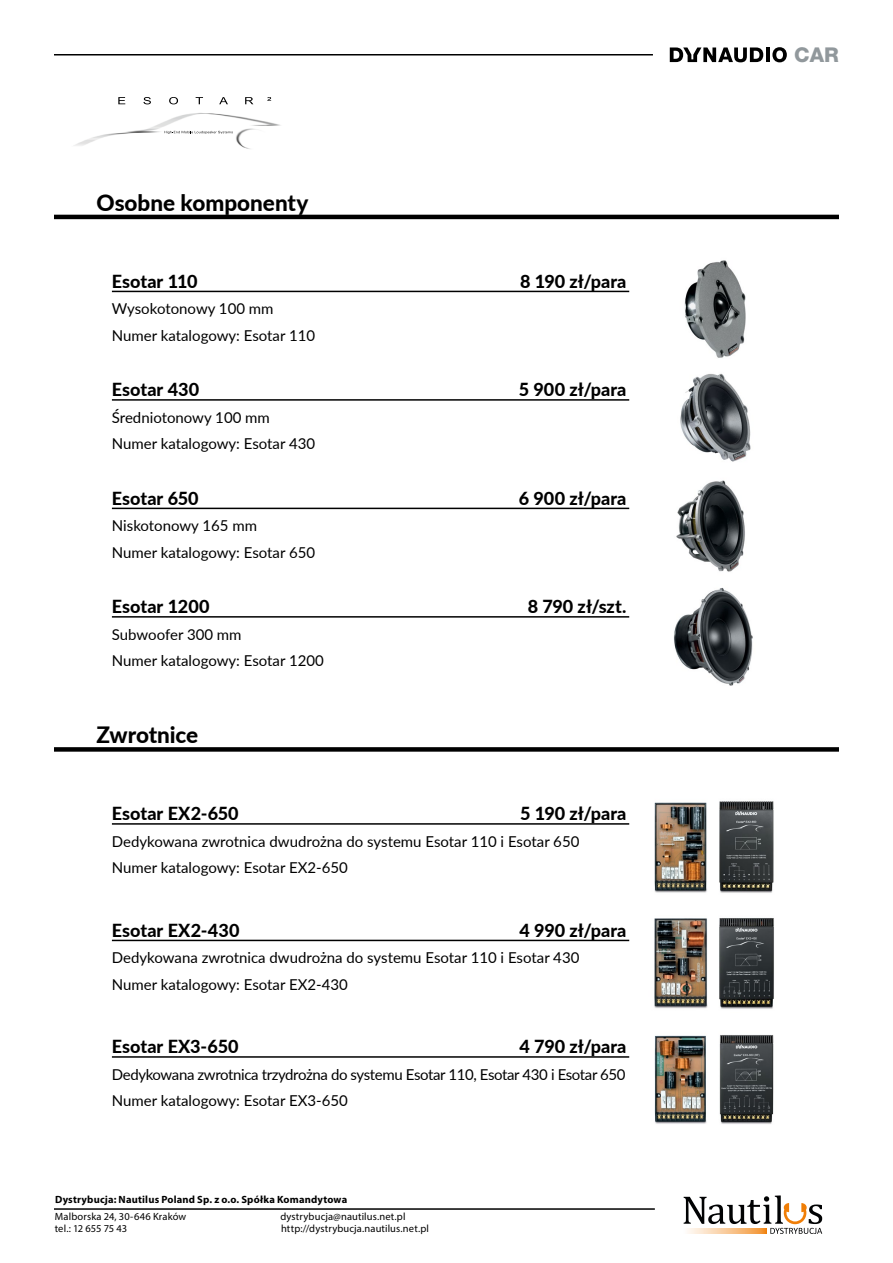
<style>
.page{position:relative;width:893px;height:1263px;background:#fff}
.page>*{position:absolute;margin:0;border:0;box-sizing:border-box;transform-origin:0 0}
.t1{font:800 22.5px "Lato";color:#000}
.t2{font:800 20.4px "Helvetica Neue LT Std";color:#91989c}
.t3{font:800 18px "Lato";color:#000}
.t4{font:15px/26.5px "Lato";color:#000}
.t5{font:15px/26.5px "Lato";letter-spacing:-.025em;color:#000}
.t6{font:10.5px/12.6px "Myriad Pro";letter-spacing:.01em;color:#000}
.t7{font:700 10.5px "Myriad Pro";letter-spacing:.02em;color:#000}
</style>
<div class="page">
<svg style="left:684px;top:1195px;width:138px;height:39px"></svg>
<svg style="left:684px;top:1228px;width:83px;height:5px"></svg>
<hr style="left:54px;top:1208px;width:601px;height:2px;background:#000">
<hr style="left:54px;top:54px;width:599px;height:2px;background:#000">
<hr style="left:766px;top:47px;width:4px;height:15px;background:#000">
<svg style="left:772px;top:47px;width:15px;height:15px"></svg>
<svg style="left:670px;top:47px;width:93px;height:15px"></svg>
<img style="left:684px;top:260px;width:62px;height:98px">
<img style="left:676px;top:373px;width:75px;height:199px">
<img style="left:674px;top:588px;width:79px;height:98px">
<img style="left:74px;top:97px;width:207px;height:52px">
<svg style="left:164px;top:131px;width:69px;height:3px"></svg>
<svg style="left:118px;top:97px;width:7px;height:7px"></svg>
<svg style="left:143px;top:97px;width:8px;height:7px"></svg>
<svg style="left:169px;top:97px;width:9px;height:7px"></svg>
<svg style="left:196px;top:97px;width:7px;height:7px"></svg>
<svg style="left:219px;top:97px;width:9px;height:7px"></svg>
<svg style="left:245px;top:97px;width:8px;height:7px"></svg>
<svg style="left:267px;top:97px;width:4px;height:4px"></svg>
<hr style="left:54px;top:215px;width:785px;height:4px;background:#000">
<hr style="left:112px;top:291px;width:517px;height:1px;background:#000">
<hr style="left:112px;top:508px;width:517px;height:1px;background:#000">
<hr style="left:112px;top:399px;width:517px;height:2px;background:#000">
<hr style="left:112px;top:616px;width:517px;height:2px;background:#000">
<img style="left:654px;top:801px;width:120px;height:92px">
<img style="left:654px;top:918px;width:120px;height:91px">
<img style="left:654px;top:1035px;width:120px;height:89px">
<div style="left:54px;top:747px;width:785px;height:5px;background:#000"></div>
<hr style="left:112px;top:823px;width:517px;height:2px;background:#000">
<hr style="left:112px;top:940px;width:517px;height:1px;background:#000">
<hr style="left:112px;top:1056px;width:517px;height:2px;background:#000">
<h1 class="t1" style="left:97px;top:186px;width:213px">Osobne komponenty</h1>
<p class="t3" style="left:112px;top:268px;width:87px">Esotar 110</p>
<p class="t3" style="left:520px;top:268px;width:108px">8 190 zł/para</p>
<p class="t4" style="left:112px;top:295px;width:205px">Wysokotonowy 100 mm<br>Numer katalogowy: Esotar 110</p>
<p class="t3" style="left:112px;top:376px;width:89px">Esotar 430</p>
<p class="t3" style="left:519px;top:376px;width:109px">5 900 zł/para</p>
<p class="t4" style="left:112px;top:404px;width:205px">Średniotonowy 100 mm<br>Numer katalogowy: Esotar 430</p>
<p class="t3" style="left:112px;top:485px;width:88px">Esotar 650</p>
<p class="t3" style="left:519px;top:485px;width:109px">6 900 zł/para</p>
<p class="t4" style="left:112px;top:512px;width:205px">Niskotonowy 165 mm<br>Numer katalogowy: Esotar 650</p>
<p class="t3" style="left:112px;top:593px;width:99px">Esotar 1200</p>
<p class="t3" style="left:528px;top:593px;width:100px">8 790 zł/szt.</p>
<p class="t4" style="left:112px;top:620px;width:213px">Subwoofer 300 mm<br>Numer katalogowy: Esotar 1200</p>
<h1 class="t1" style="left:97px;top:718px;width:103px">Zwrotnice</h1>
<p class="t3" style="left:112px;top:800px;width:128px">Esotar EX2-650</p>
<p class="t3" style="left:520px;top:800px;width:108px">5 190 zł/para</p>
<p class="t4" style="left:112px;top:827px;width:469px">Dedykowana zwrotnica dwudrożna do systemu Esotar 110 i Esotar 650<br>Numer katalogowy: Esotar EX2-650</p>
<p class="t3" style="left:112px;top:917px;width:129px">Esotar EX2-430</p>
<p class="t3" style="left:519px;top:917px;width:108px">4 990 zł/para</p>
<p class="t4" style="left:112px;top:944px;width:469px">Dedykowana zwrotnica dwudrożna do systemu Esotar 110 i Esotar 430<br>Numer katalogowy: Esotar EX2-430</p>
<p class="t3" style="left:112px;top:1033px;width:128px">Esotar EX3-650</p>
<p class="t3" style="left:520px;top:1033px;width:108px">4 790 zł/para</p>
<p class="t5" style="left:112px;top:1060px;width:515px">Dedykowana zwrotnica trzydrożna do systemu Esotar 110, Esotar 430 i Esotar 650<br>Numer katalogowy: Esotar EX3-650</p>
<p class="t7" style="left:55px;top:1192px;width:294px">Dystrybucja: Nautilus Poland Sp. z o.o. Spółka Komandytowa</p>
<p class="t6" style="left:55px;top:1209px;width:133px">Malborska 24, 30-646 Kraków tel.: 12 655 75 43</p>
<p class="t6" style="left:280px;top:1209px;width:150px">dystrybucja@nautilus.net.pl http://dystrybucja.nautilus.net.pl</p>
<h2 class="t2" style="left:794px;top:43px;width:46px">CAR</h2>
</div>
